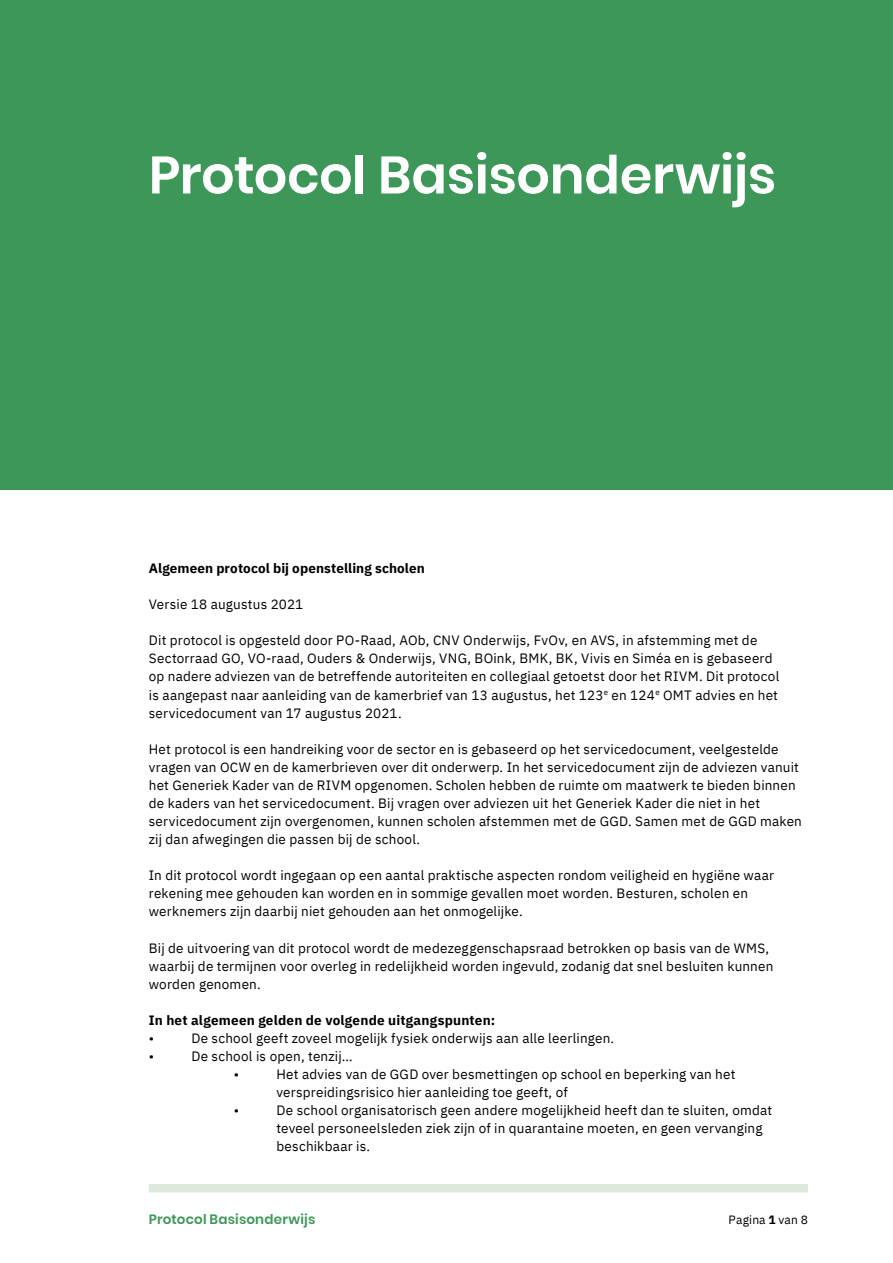
<style>
.page{position:relative;width:893px;height:1263px;background:#fff}
.page>*{position:absolute;margin:0;border:0;box-sizing:border-box;transform-origin:0 0}
.t1{font:600 52.5px "Poppins";letter-spacing:-.005em;color:#fff}
.t2{font:13.5px/18.1px "IBM Plex Sans";letter-spacing:.015em;color:#000}
.t3{font:700 13.5px "IBM Plex Sans";letter-spacing:.015em;color:#000}
.t4{font:600 13.5px "Poppins";letter-spacing:.015em;color:#3d9758}
.t5{font:12px "IBM Plex Sans";letter-spacing:.01em;color:#000}
.s1{font-weight:700}
</style>
<div class="page">
<div style="left:149px;top:1184px;width:659px;height:8px;background:#dde9dc"></div>
<div style="left:0;top:0;width:893px;height:489px;background:#3d9758"></div>
<h1 class="t1" style="left:149px;top:145px;width:629px">Protocol Basisonderwijs</h1>
<p class="t3" style="left:149px;top:557px;width:277px">Algemeen protocol bij openstelling scholen</p>
<p class="t2" style="left:149px;top:594px;width:156px">Versie 18 augustus 2021</p>
<p class="t2" style="left:149px;top:630px;width:632px">Dit protocol is opgesteld door PO-Raad, AOb, CNV Onderwijs, FvOv, en AVS, in afstemming met de Sectorraad GO, VO-raad, Ouders &amp; Onderwijs, VNG, BOink, BMK, BK, Vivis en Siméa en is gebaseerd op nadere adviezen van de betreffende autoriteiten en collegiaal getoetst door het RIVM. Dit protocol is aangepast naar aanleiding van de kamerbrief van 13 augustus, het 123<sup>e</sup> en 124<sup>e</sup> OMT advies en het servicedocument van 17 augustus 2021.</p>
<p class="t2" style="left:149px;top:739px;width:655px">Het protocol is een handreiking voor de sector en is gebaseerd op het servicedocument, veelgestelde vragen van OCW en de kamerbrieven over dit onderwerp. In het servicedocument zijn de adviezen vanuit het Generiek Kader van de RIVM opgenomen. Scholen hebben de ruimte om maatwerk te bieden binnen de kaders van het servicedocument. Bij vragen over adviezen uit het Generiek Kader die niet in het servicedocument zijn overgenomen, kunnen scholen afstemmen met de GGD. Samen met de GGD maken zij dan afwegingen die passen bij de school.</p>
<p class="t2" style="left:149px;top:865px;width:627px">In dit protocol wordt ingegaan op een aantal praktische aspecten rondom veiligheid en hygiëne waar rekening mee gehouden kan worden en in sommige gevallen moet worden. Besturen, scholen en werknemers zijn daarbij niet gehouden aan het onmogelijke.</p>
<p class="t2" style="left:149px;top:938px;width:626px">Bij de uitvoering van dit protocol wordt de medezeggenschapsraad betrokken op basis van de WMS, waarbij de termijnen voor overleg in redelijkheid worden ingevuld, zodanig dat snel besluiten kunnen worden genomen.</p>
<p class="t3" style="left:149px;top:1009px;width:348px">In het algemeen gelden de volgende uitgangspunten:</p>
<p class="t2" style="left:149px;top:1028px;width:7px">•</p>
<p class="t2" style="left:191px;top:1028px;width:424px">De school geeft zoveel mogelijk fysiek onderwijs aan alle leerlingen.</p>
<p class="t2" style="left:149px;top:1046px;width:7px">•</p>
<p class="t2" style="left:234px;top:1046px;width:120px;text-indent:-43px">De school is open, tenzij… •</p>
<p class="t2" style="left:276px;top:1064px;width:461px">Het advies van de GGD over besmettingen op school en beperking van het verspreidingsrisico hier aanleiding toe geeft, of</p>
<p class="t2" style="left:234px;top:1100px;width:7px">•</p>
<p class="t2" style="left:276px;top:1100px;width:497px">De school organisatorisch geen andere mogelijkheid heeft dan te sluiten, omdat teveel personeelsleden ziek zijn of in quarantaine moeten, en geen vervanging beschikbaar is.</p>
<p class="t4" style="left:149px;top:1211px;width:168px">Protocol Basisonderwijs</p>
<p class="t5" style="left:729px;top:1210px;width:81px">Pagina <span class="s1">1</span> van 8</p>
</div>
